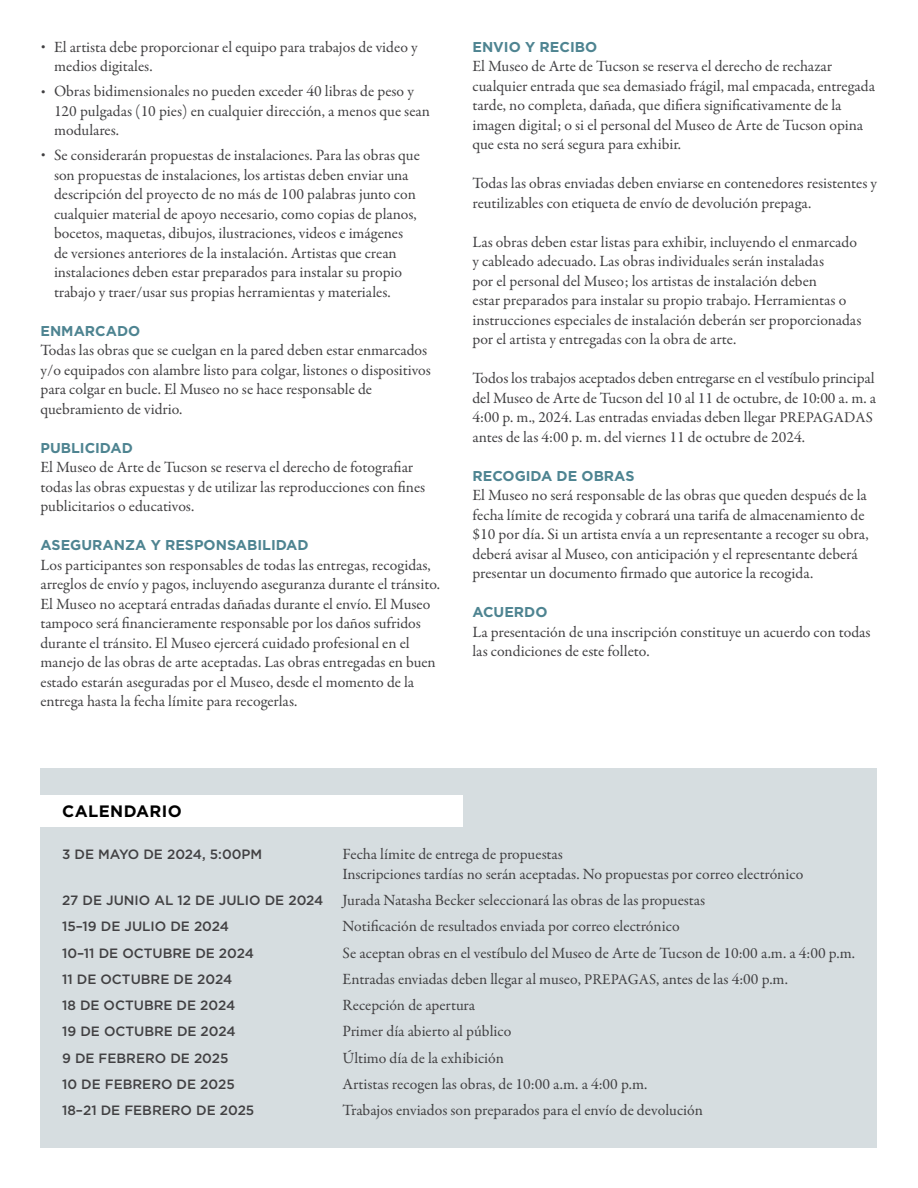
<style>
.page{position:relative;width:918px;height:1188px;background:#fff}
.page>*{position:absolute;margin:0;border:0;box-sizing:border-box;transform-origin:0 0}
.t1{font:700 16.5px "Gotham";letter-spacing:.025em;color:#000}
.t2{font:15.75px/19.5px "Garamond Premr Pro";color:#414042}
.t3{font:700 14.25px "Gotham";color:#4e8491}
.t4{font:500 13.5px "Gotham";color:#414042}
.s1{font-family:"Gotham";font-size:12px}
.s2{font-size:15px}
.s3{font-family:"Gotham";font-weight:500;font-size:13.5px}
</style>
<div class="page">
<div style="left:40px;top:768px;width:838px;height:380px;background:#d6dde0"></div>
<div style="left:36px;top:795px;width:426px;height:31px;background:#fff"></div>
<p class="t2" style="left:54px;top:38px;width:365px;text-indent:-14px"><span class="s1">•</span> El artista debe proporcionar el equipo para trabajos de video y medios digitales.</p>
<p class="t2" style="left:54px;top:82px;width:377px;text-indent:-14px"><span class="s1">•</span> Obras bidimensionales no pueden exceder 40 libras de peso y<br>120 pulgadas (10 pies) en cualquier dirección, a menos que sean modulares.</p>
<p class="t2" style="left:54px;top:146px;width:367px;text-indent:-14px"><span class="s1">•</span> Se considerarán propuestas de instalaciones. Para las obras que son propuestas de instalaciones, los artistas deben enviar una descripción del proyecto de no más de 100 palabras junto con cualquier material de apoyo necesario, como copias de planos, bocetos, maquetas, dibujos, ilustraciones, videos e imágenes de versiones anteriores de la instalación. Artistas que crean instalaciones deben estar preparados para instalar su propio trabajo y traer/usar sus propias herramientas y materiales.</p>
<p class="t3" style="left:40px;top:321px;width:101px">ENMARCADO</p>
<p class="t2" style="left:40px;top:341px;width:392px">Todas las obras que se cuelgan en la pared deben estar enmarcados y/o equipados con alambre listo para colgar, listones o dispositivos para colgar en bucle. El Museo no se hace responsable de quebramiento de vidrio.</p>
<p class="t3" style="left:40px;top:438px;width:94px">PUBLICIDAD</p>
<p class="t2" style="left:40px;top:458px;width:386px">El Museo de Arte de Tucson se reserva el derecho de fotografiar todas las obras expuestas y de utilizar las reproducciones con fines publicitarios o educativos.</p>
<p class="t3" style="left:40px;top:536px;width:270px">ASEGURANZA Y RESPONSABILIDAD</p>
<p class="t2" style="left:40px;top:555px;width:401px">Los participantes son responsables de todas las entregas, recogidas, arreglos de envío y pagos, incluyendo aseguranza durante el tránsito.<br>El Museo no aceptará entradas dañadas durante el envío. El Museo tampoco será financieramente responsable por los daños sufridos durante el tránsito. El Museo ejercerá cuidado profesional en el manejo de las obras de arte aceptadas. Las obras entregadas en buen estado estarán aseguradas por el Museo, desde el momento de la entrega hasta la fecha límite para recogerlas.</p>
<p class="t3" style="left:472px;top:37px;width:126px">ENVIO Y RECIBO</p>
<p class="t2" style="left:472px;top:57px;width:404px">El Museo de Arte de Tucson se reserva el derecho de rechazar cualquier entrada que sea demasiado frágil, mal empacada, entregada tarde, no completa, dañada, que difiera significativamente de la imagen digital; o si el personal del Museo de Arte de Tucson opina que esta no será segura para exhibir.</p>
<p class="t2" style="left:472px;top:174px;width:406px">Todas las obras enviadas deben enviarse en contenedores resistentes y reutilizables con etiqueta de envío de devolución prepaga.</p>
<p class="t2" style="left:472px;top:233px;width:390px">Las obras deben estar listas para exhibir, incluyendo el enmarcado y cableado adecuado. Las obras individuales serán instaladas<br>por el personal del Museo; los artistas de instalación deben<br>estar preparados para instalar su propio trabajo. Herramientas o instrucciones especiales de instalación deberán ser proporcionadas por el artista y entregadas con la obra de arte.</p>
<p class="t2" style="left:472px;top:369px;width:405px">Todos los trabajos aceptados deben entregarse en el vestíbulo principal del Museo de Arte de Tucson del 10 al 11 de octubre, de 10:00 a. m. a 4:00 p. m., 2024. Las entradas enviadas deben llegar <span class="s2">PREPAGADAS </span>antes de las 4:00 p. m. del viernes 11 de octubre de 2024.</p>
<p class="t3" style="left:472px;top:466px;width:164px">RECOGIDA DE OBRAS</p>
<p class="t2" style="left:472px;top:486px;width:398px">El Museo no será responsable de las obras que queden después de la fecha límite de recogida y cobrará una tarifa de almacenamiento de $10 por día. Si un artista envía a un representante a recoger su obra, deberá avisar al Museo, con anticipación y el representante deberá presentar un documento firmado que autorice la recogida.</p>
<p class="t3" style="left:472px;top:603px;width:77px">ACUERDO</p>
<p class="t2" style="left:472px;top:623px;width:400px">La presentación de una inscripción constituye un acuerdo con todas las condiciones de este folleto.</p>
<p class="t1" style="left:62px;top:800px;width:121px">CALENDARIO</p>
<p class="t4" style="left:62px;top:846px;width:202px">3 DE MAYO DE 2024, 5:00PM</p>
<p class="t2" style="left:343px;top:845px;width:462px">Fecha límite de entrega de propuestas<br>Inscripciones tardías no serán aceptadas. No propuestas por correo electrónico</p>
<p class="t2" style="left:62px;top:891px;width:645px"><span class="s3">27 DE JUNIO AL 12 DE JULIO DE 2024</span> Jurada Natasha Becker seleccionará las obras de las propuestas</p>
<p class="t4" style="left:62px;top:918px;width:169px">15–19 DE JULIO DE 2024</p>
<p class="t2" style="left:343px;top:917px;width:339px">Notificación de resultados enviada por correo electrónico</p>
<p class="t4" style="left:62px;top:944px;width:194px">10–11 DE OCTUBRE DE 2024</p>
<p class="t2" style="left:343px;top:943px;width:514px">Se aceptan obras en el vestíbulo del Museo de Arte de Tucson de 10:00 a.m. a 4:00 p.m.</p>
<p class="t4" style="left:62px;top:970px;width:172px">11 DE OCTUBRE DE 2024</p>
<p class="t2" style="left:343px;top:970px;width:447px">Entradas enviadas deben llegar al museo, <span class="s2">PREPAGAS</span>, antes de las 4:00 p.m.</p>
<p class="t4" style="left:62px;top:996px;width:175px">18 DE OCTUBRE DE 2024</p>
<p class="t2" style="left:343px;top:996px;width:134px">Recepción de apertura</p>
<p class="t4" style="left:62px;top:1023px;width:175px">19 DE OCTUBRE DE 2024</p>
<p class="t2" style="left:343px;top:1022px;width:170px">Primer día abierto al público</p>
<p class="t4" style="left:62px;top:1049px;width:168px">9 DE FEBRERO DE 2025</p>
<p class="t2" style="left:343px;top:1048px;width:163px">Último día de la exhibición</p>
<p class="t4" style="left:62px;top:1075px;width:174px">10 DE FEBRERO DE 2025</p>
<p class="t2" style="left:343px;top:1075px;width:306px">Artistas recogen las obras, de 10:00 a.m. a 4:00 p.m.</p>
<p class="t4" style="left:62px;top:1101px;width:194px">18–21 DE FEBRERO DE 2025</p>
<p class="t2" style="left:343px;top:1101px;width:362px">Trabajos enviados son preparados para el envío de devolución</p>
</div>
